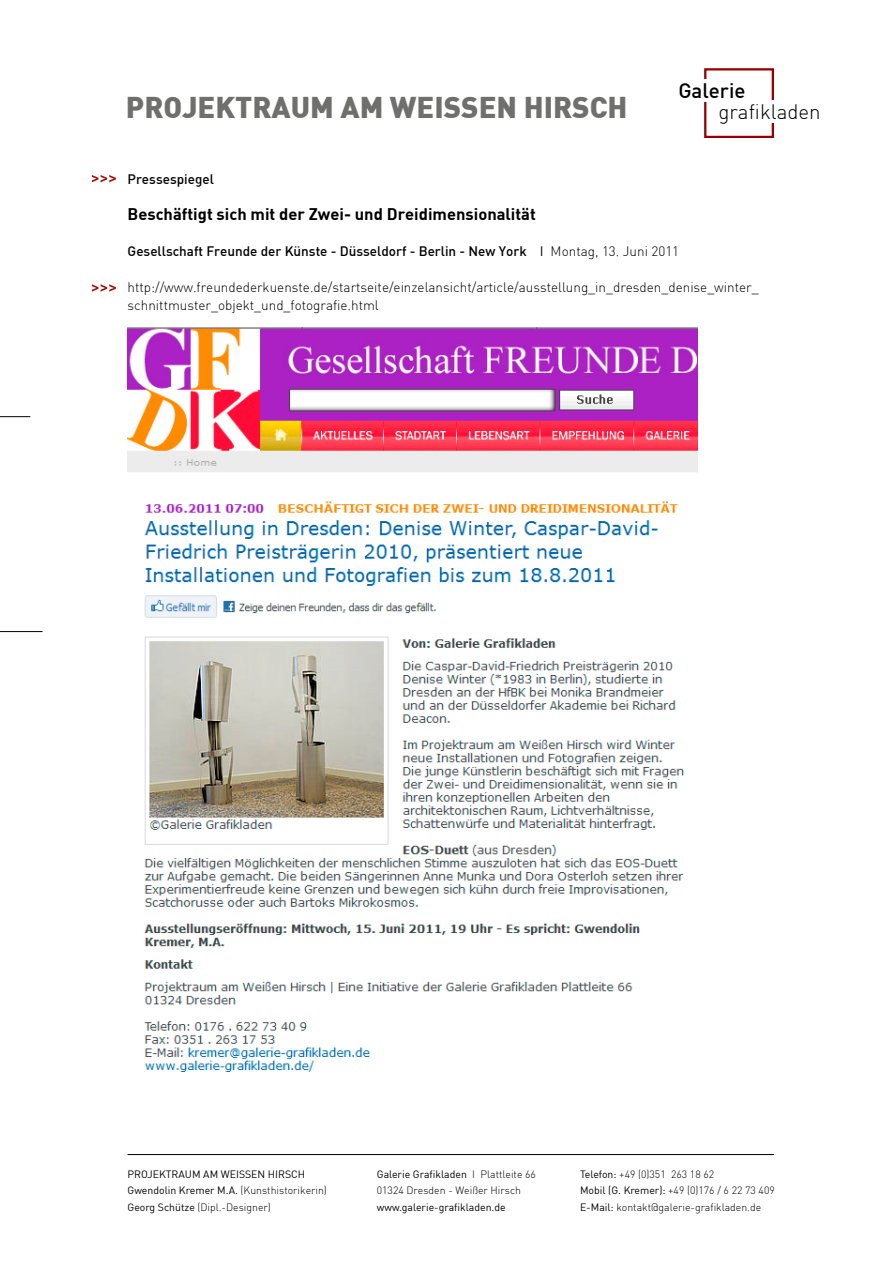
<style>
.page{position:relative;width:893px;height:1263px;background:#fff}
.page>*{position:absolute;margin:0;border:0;box-sizing:border-box;transform-origin:0 0}
.t1{font:29.4px "Dinblack";color:#6f6f6e}
.t2{font:20.55px "Dinlight";color:#000}
.t3{font:20.55px "Dinmed";color:#000}
.t4{font:16.5px "Dinbold";color:#000}
.t5{font:13.5px/18px "Dinlight";color:#000}
.t6{font:13.5px "Dinmed";color:#000}
.t7{font:10.5px/16.5px "Dinlight";color:#000}
.t8{font:10.5px/16.5px "DIN";color:#000}
.s1{font-family:"Dinregular"}
.s2{font-family:"Dinlight"}
.s3{font-family:"DIN"}
</style>
<div class="page">
<hr style="left:0;top:416px;width:30px;height:1px;background:#000">
<hr style="left:0;top:631px;width:43px;height:1px;background:#000">
<div style="left:704px;top:68px;width:70px;height:70px;border:2px solid #980000"></div>
<div style="left:702px;top:79px;width:5px;height:23px;background:#fff"></div>
<hr style="left:771px;top:101px;width:4px;height:22px;background:#fff">
<hr style="left:128px;top:1154px;width:646px;height:1px;background:#000">
<svg style="left:92px;top:175px;width:24px;height:7px"></svg>
<svg style="left:92px;top:284px;width:24px;height:8px"></svg>
<img style="left:128px;top:328px;width:569px;height:744px">
<h2 class="t3" style="left:678px;top:78px;width:69px">Galerie</h2>
<h1 class="t1" style="left:126px;top:88px;width:499px">PROJEKTRAUM AM WEISSEN HIRSCH</h1>
<h2 class="t2" style="left:718px;top:99px;width:104px">grafikladen</h2>
<p class="t6" style="left:128px;top:170px;width:88px">Pressespiegel</p>
<h3 class="t4" style="left:128px;top:203px;width:410px">Beschäftigt sich mit der Zwei- und Dreidimensionalität</h3>
<p class="t6" style="left:128px;top:242px;width:553px">Gesellschaft Freunde der Künste - Düsseldorf - Berlin - New York <span class="s1">I</span> <span class="s2">Montag, 13. Juni 2011</span></p>
<p class="t5" style="left:128px;top:278px;width:633px">http://www.freundederkuenste.de/startseite/einzelansicht/article/ausstellung_in_dresden_denise_winter_ schnittmuster_objekt_und_fotografie.html</p>
<p class="t8" style="left:128px;top:1165px;width:201px">PROJEKTRAUM AM WEISSEN HIRSCH<br>Gwendolin Kremer M.A. <span class="s2">(Kunsthistorikerin)</span></p>
<p class="t7" style="left:128px;top:1198px;width:145px"><span class="s3">Georg Schütze</span> (Dipl.-Designer)</p>
<p class="t8" style="left:377px;top:1165px;width:161px">Galerie Grafikladen <span class="s2">I Plattleite 66</span></p>
<p class="t7" style="left:377px;top:1182px;width:146px">01324 Dresden - Weißer Hirsch</p>
<p class="t8" style="left:377px;top:1198px;width:130px">www.galerie-grafikladen.de</p>
<p class="t7" style="left:580px;top:1165px;width:196px"><span class="s3">Telefon:</span> +49 (0)351 263 18 62<br><span class="s3">Mobil (G. Kremer):</span> +49 (0)176 / 6 22 73 409<br><span class="s3">E-Mail:</span> kontakt@galerie-grafikladen.de</p>
</div>
